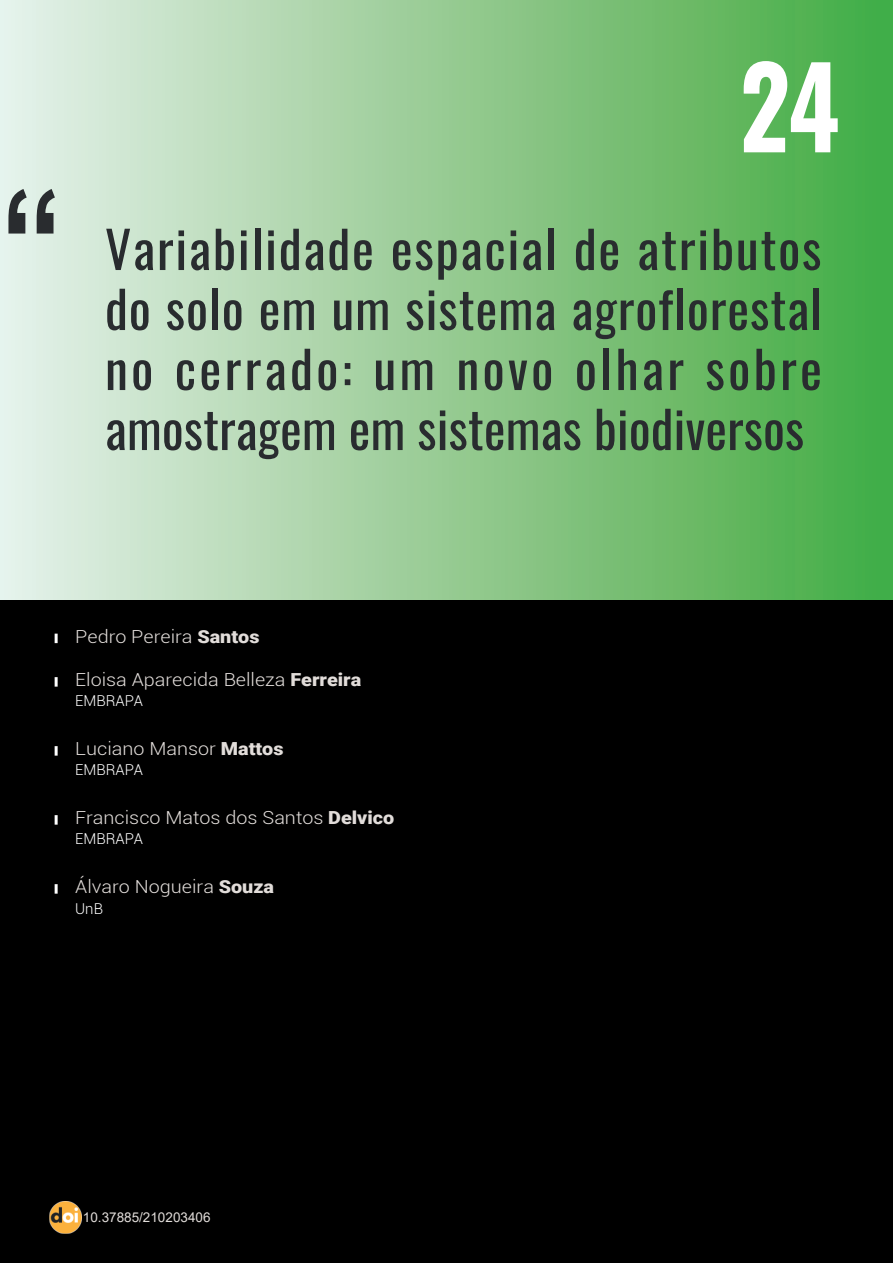
<style>
.page{position:relative;width:893px;height:1263px;background:#fff}
.page>*{position:absolute;margin:0;border:0;box-sizing:border-box;transform-origin:0 0}
.t1{font:700 150px "Arial Narrow";color:#292c2f}
._01_num_cap{font:700 111.15px "Oswald";color:#fff;scale:.88 1}
._01_cap_titulo{font:51px/60px "Oswald";letter-spacing:.005em;color:#292c2f;text-align:justify}
._02_autor{font:300 18px "Roboto";color:#e2ddda;scale:1.1 1}
._02_instituicao{font:300 15px "Roboto";color:#fff}
._02_DOI{font:13.5px "Arial";color:#e2ddda}
.s1{font-weight:900}
</style>
<div class="page">
<div style="left:0;top:0;width:893px;height:1263px;background:linear-gradient(to right,#e8f0e9,#44aa41)"></div>
<div style="left:0;top:600px;width:893px;height:663px;background:#000"></div>
<img style="left:50px;top:1201px;width:32px;height:32px">
<svg style="left:55px;top:634px;width:3px;height:9px"></svg>
<svg style="left:55px;top:677px;width:3px;height:10px"></svg>
<svg style="left:55px;top:746px;width:3px;height:10px"></svg>
<svg style="left:55px;top:815px;width:3px;height:10px"></svg>
<svg style="left:55px;top:884px;width:3px;height:10px"></svg>
<h1 class="t1" style="left:1px;top:130px;width:63px">“</h1>
<p class="_01_num_cap" style="left:740px;top:49px;width:115px">24</p>
<p class="_01_cap_titulo" style="left:105px;top:214px;width:718px">Variabilidade espacial de atributos do solo em um sistema agroflorestal no cerrado: um novo olhar sobre amostragem em sistemas biodiversos</p>
<p class="_02_autor" style="left:75px;top:624px;width:169px">Pedro Pereira <span class="s1">Santos</span></p>
<p class="_02_autor" style="left:75px;top:667px;width:261px">Eloisa Aparecida Belleza <span class="s1">Ferreira</span></p>
<p class="_02_instituicao" style="left:75px;top:690px;width:69px">EMBRAPA</p>
<p class="_02_autor" style="left:75px;top:736px;width:191px">Luciano Mansor <span class="s1">Mattos</span></p>
<p class="_02_instituicao" style="left:75px;top:759px;width:69px">EMBRAPA</p>
<p class="_02_autor" style="left:75px;top:805px;width:292px">Francisco Matos dos Santos <span class="s1">Delvico</span></p>
<p class="_02_instituicao" style="left:75px;top:828px;width:69px">EMBRAPA</p>
<p class="_02_autor" style="left:75px;top:874px;width:182px">Álvaro Nogueira <span class="s1">Souza</span></p>
<p class="_02_instituicao" style="left:75px;top:899px;width:29px">UnB</p>
<p class="_02_DOI" style="left:83px;top:1208px;width:129px">10.37885/210203406</p>
</div>
